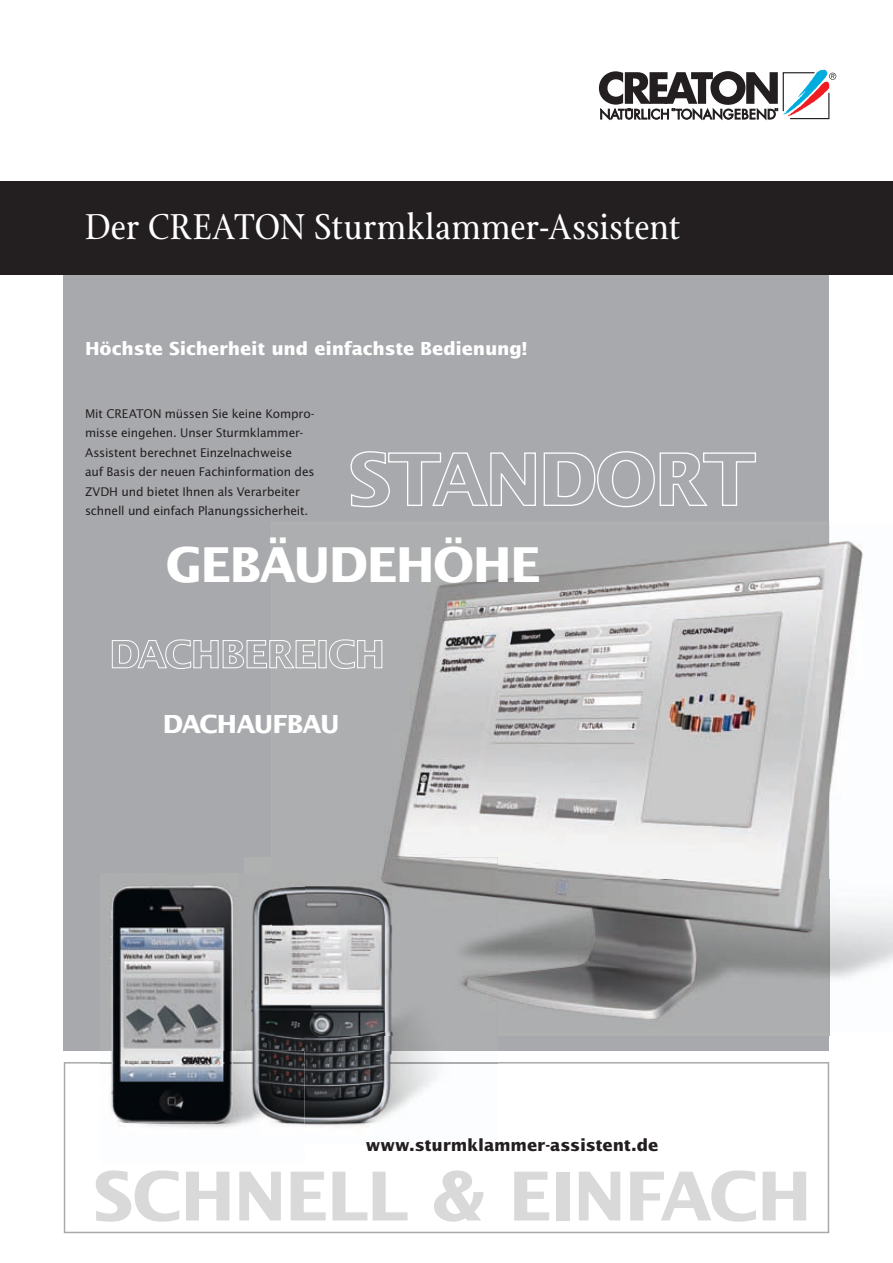
<style>
.page{position:relative;width:893px;height:1263px;background:#fff}
.page>*{position:absolute;margin:0;border:0;box-sizing:border-box;transform-origin:0 0}
.t1{font:700 67.5px "Lucida Sans";letter-spacing:-.025em;color:#d9d9da}
.t2{font:700 48px "Lucida Sans";letter-spacing:-.04em;color:#fff}
.t3{font:39px "Stone Print";letter-spacing:.01em;color:#fff}
.t4{font:700 24.9px "Lucida Sans";letter-spacing:-.04em;color:#fff}
.t5{font:700 18px "Lucida Sans";letter-spacing:-.01em;color:#fff}
.t6{font:700 16.5px "Lucida Sans";letter-spacing:-.01em;color:#231f20}
.t7{font:12px/19.5px "Lucida Sans";letter-spacing:-.015em;color:#231f20}
</style>
<div class="page">
<svg style="left:599px;top:70px;width:237px;height:50px"></svg>
<svg style="left:64px;top:1062px;width:765px;height:171px"></svg>
<div style="left:64px;top:274px;width:765px;height:776px;background:#a8a9ad"></div>
<div style="left:0;top:181px;width:893px;height:93px;background:#231f20"></div>
<img style="left:497px;top:881px;width:332px;height:138px">
<img style="left:829px;top:525px;width:64px;height:507px">
<img style="left:318px;top:543px;width:511px;height:338px">
<svg style="left:111px;top:639px;width:205px;height:30px"></svg>
<div style="left:318px;top:640px;width:9px;height:28px;border:1px solid #fff"></div>
<svg style="left:329px;top:639px;width:54px;height:30px"></svg>
<svg style="left:350px;top:451px;width:186px;height:57px"></svg>
<svg style="left:543px;top:451px;width:213px;height:57px"></svg>
<img style="left:305px;top:1032px;width:192px;height:113px">
<img style="left:304px;top:1062px;width:193px;height:1px">
<img style="left:304px;top:857px;width:193px;height:175px">
<img style="left:101px;top:1050px;width:203px;height:112px">
<img style="left:110px;top:883px;width:135px;height:167px">
<img style="left:245px;top:889px;width:59px;height:256px">
<img style="left:271px;top:889px;width:1px;height:143px">
<img style="left:272px;top:886px;width:32px;height:150px">
<h3 class="t3" style="left:85px;top:205px;width:597px">Der CREATON Sturmklammer-Assistent</h3>
<h3 class="t5" style="left:85px;top:337px;width:443px">Höchste Sicherheit und einfachste Bedienung!</h3>
<p class="t7" style="left:85px;top:403px;width:231px">Mit CREATON müssen Sie keine Kompro&shy;misse eingehen. Unser Sturmklammer-Assistent berechnet Einzelnachweise<br>auf Basis der neuen Fachinformation des ZVDH und bietet Ihnen als Verarbeiter schnell und einfach Planungssicherheit.</p>
<h2 class="t2" style="left:166px;top:536px;width:377px">GEBÄUDEHÖHE</h2>
<h3 class="t4" style="left:163px;top:709px;width:178px">DACHAUFBAU</h3>
<h3 class="t6" style="left:366px;top:1135px;width:294px">www.sturmklammer-assistent.de</h3>
<h1 class="t1" style="left:93px;top:1155px;width:720px">SCHNELL &amp; EINFACH</h1>
</div>
